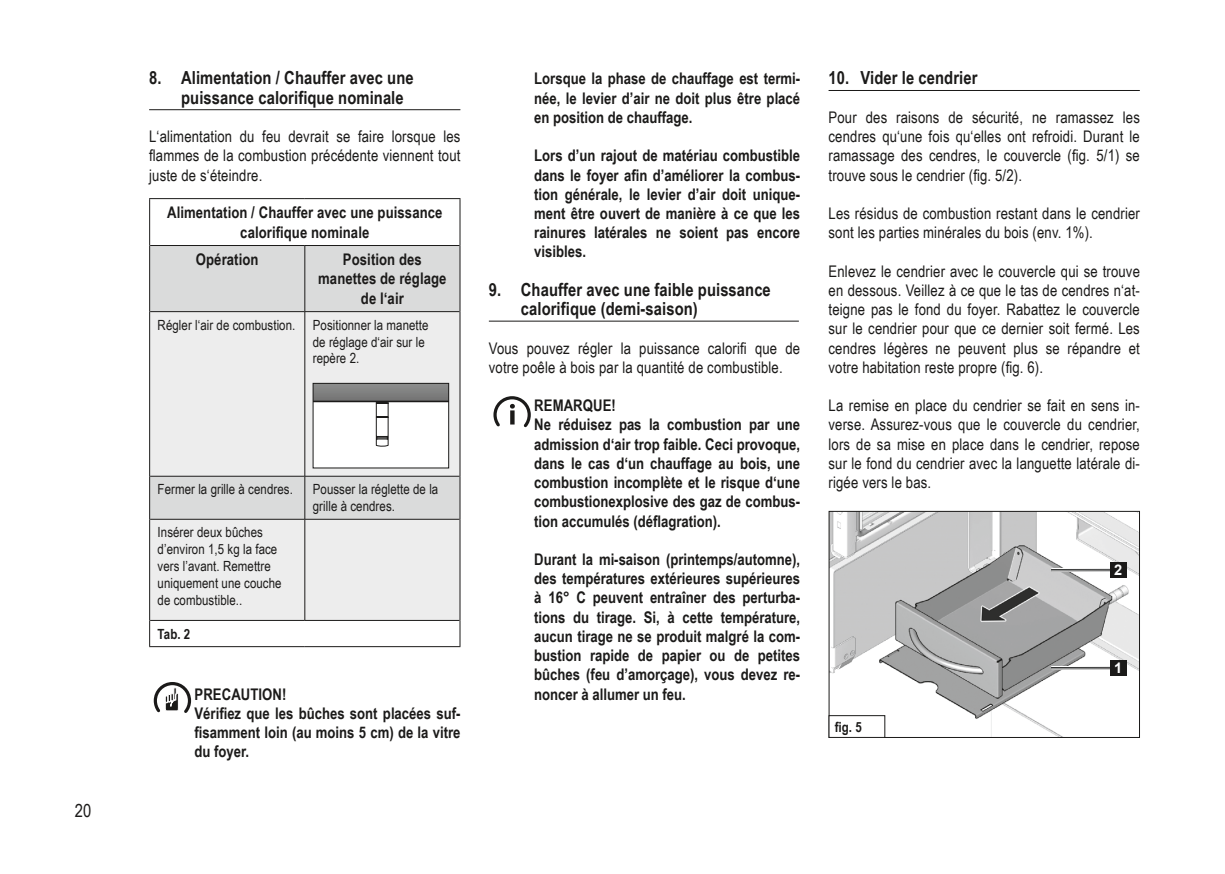
<style>
.page{position:relative;width:1225px;height:874px;background:#fff}
.page>*{position:absolute;margin:0;border:0;box-sizing:border-box;transform-origin:0 0}
.Überschrift_Unterstrich_D_F{font:700 18px "Arial Narrow";letter-spacing:.005em;color:#1b1a19}
.t1{font:18px "Arial Narrow";color:#1b1a19}
.Fließtext_F{font:16px/19.2px "Arial Narrow";letter-spacing:.01em;color:#1b1a19;text-align:justify}
.Warnhinweise_F{font:700 16px/19.2px "Arial Narrow";color:#1b1a19;text-align:justify}
.Tabellenüberschrift_F{font:700 16px/19.2px "Arial Narrow";letter-spacing:.005em;color:#1b1a19;text-align:center}
.Warnhinweise_H1{font:700 16px "Arial Narrow";letter-spacing:.005em;color:#1b1a19}
.Bildbeschriftung{font:700 14.6px "Arial";color:#fff}
.Tabelleninhalt_F{font:14px/16.8px "Arial Narrow";letter-spacing:.005em;color:#1b1a19}
.Tabelleninhalt{font:700 14px "Arial Narrow";color:#1b1a19}
.Abb__Tab{font:700 14px "Arial Narrow";color:#1b1a19}
</style>
<div class="page">
<hr style="left:149px;top:109px;width:311px;height:1px;background:#1b1a19">
<div style="left:150px;top:246px;width:309px;height:65px;background:#dadbdb"></div>
<svg style="left:150px;top:312px;width:309px;height:307px;background:#e8e8e8"></svg>
<hr style="left:150px;top:245px;width:155px;height:1px;background:#1b1a19">
<hr style="left:305px;top:245px;width:154px;height:1px;background:#1b1a19">
<hr style="left:304px;top:246px;width:1px;height:65px;background:#1b1a19">
<hr style="left:150px;top:311px;width:155px;height:1px;background:#1b1a19">
<hr style="left:305px;top:311px;width:154px;height:1px;background:#1b1a19">
<hr style="left:304px;top:312px;width:1px;height:163px;background:#1b1a19">
<hr style="left:150px;top:475px;width:155px;height:1px;background:#1b1a19">
<hr style="left:305px;top:475px;width:154px;height:1px;background:#1b1a19">
<hr style="left:304px;top:476px;width:1px;height:42px;background:#1b1a19">
<hr style="left:150px;top:518px;width:155px;height:1px;background:#1b1a19">
<hr style="left:305px;top:518px;width:154px;height:1px;background:#1b1a19">
<hr style="left:149px;top:198px;width:156px;height:1px;background:#1b1a19">
<hr style="left:149px;top:199px;width:1px;height:46px;background:#1b1a19">
<hr style="left:305px;top:198px;width:155px;height:1px;background:#1b1a19">
<hr style="left:459px;top:199px;width:1px;height:46px;background:#1b1a19">
<hr style="left:149px;top:245px;width:1px;height:66px;background:#1b1a19">
<hr style="left:459px;top:245px;width:1px;height:66px;background:#1b1a19">
<hr style="left:149px;top:311px;width:1px;height:165px;background:#1b1a19">
<hr style="left:459px;top:311px;width:1px;height:165px;background:#1b1a19">
<hr style="left:149px;top:476px;width:1px;height:43px;background:#1b1a19">
<hr style="left:459px;top:476px;width:1px;height:43px;background:#1b1a19">
<svg style="left:149px;top:620px;width:1px;height:25px"></svg>
<svg style="left:459px;top:620px;width:1px;height:25px"></svg>
<hr style="left:149px;top:645px;width:156px;height:1px;background:#1b1a19">
<hr style="left:305px;top:645px;width:155px;height:1px;background:#1b1a19">
<hr style="left:150px;top:619px;width:155px;height:1px;background:#1b1a19">
<hr style="left:305px;top:619px;width:154px;height:1px;background:#1b1a19">
<hr style="left:149px;top:519px;width:1px;height:101px;background:#1b1a19">
<hr style="left:304px;top:519px;width:1px;height:101px;background:#1b1a19">
<hr style="left:459px;top:519px;width:1px;height:101px;background:#1b1a19">
<div style="left:313px;top:383px;width:136px;height:84px;background:#fff"></div>
<svg style="left:376px;top:402px;width:13px;height:44px"></svg>
<div style="left:313px;top:383px;width:136px;height:18px;background:linear-gradient(to right,#7f8080,#7f8080)"></div>
<hr style="left:313px;top:400px;width:136px;height:2px;background:#1b1a19">
<div style="left:313px;top:383px;width:136px;height:85px;border:1px solid #1b1a19"></div>
<svg style="left:154px;top:682px;width:37px;height:31px"></svg>
<hr style="left:489px;top:320px;width:310px;height:1px;background:#1b1a19">
<svg style="left:493px;top:396px;width:38px;height:31px"></svg>
<hr style="left:828px;top:90px;width:311px;height:1px;background:#1b1a19">
<img style="left:830px;top:512px;width:308px;height:223px">
<div style="left:828px;top:510px;width:312px;height:227px;border:1px solid #1b1a19"></div>
<svg style="left:1051px;top:667px;width:59px;height:1px"></svg>
<hr style="left:1051px;top:665px;width:60px;height:2px;background:#fff">
<hr style="left:1051px;top:668px;width:60px;height:1px;background:#fff">
<div style="left:1110px;top:660px;width:16px;height:15px;background:#1b1a19"></div>
<div style="left:829px;top:715px;width:56px;height:22px;background:#fff"></div>
<div style="left:828px;top:714px;width:57px;height:23px;border:1px solid #1b1a19"></div>
<svg style="left:1051px;top:569px;width:59px;height:1px"></svg>
<hr style="left:1051px;top:567px;width:60px;height:2px;background:#fff">
<hr style="left:1051px;top:570px;width:60px;height:1px;background:#fff">
<div style="left:1110px;top:562px;width:16px;height:15px;background:#1b1a19"></div>
<p class="t1" style="left:75px;top:796px;width:18px">20</p>
<p class="Überschrift_Unterstrich_D_F" style="left:149px;top:64px;width:266px">8. Alimentation / Chauffer avec une</p>
<p class="Überschrift_Unterstrich_D_F" style="left:181px;top:84px;width:224px">puissance calorifique nominale</p>
<p class="Fließtext_F" style="left:149px;top:126px;width:313px">L‘alimentation du feu devrait se faire lorsque les flammes de la combustion précédente viennent tout juste de s‘éteindre.</p>
<p class="Tabellenüberschrift_F" style="left:167px;top:202px;width:277px">Alimentation / Chauffer avec une puissance</p>
<p class="Tabellenüberschrift_F" style="left:240px;top:221px;width:131px">calorifique nominale</p>
<p class="Tabellenüberschrift_F" style="left:196px;top:249px;width:64px">Opération</p>
<p class="Tabellenüberschrift_F" style="left:318px;top:249px;width:130px">Position des manettes de réglage de l‘air</p>
<p class="Tabelleninhalt_F" style="left:158px;top:316px;width:139px">Régler l‘air de combustion.</p>
<p class="Tabelleninhalt_F" style="left:313px;top:316px;width:117px">Positionner la manette</p>
<p class="Tabelleninhalt_F" style="left:313px;top:332px;width:113px">de réglage d‘air sur le</p>
<p class="Tabelleninhalt_F" style="left:313px;top:349px;width:48px">repère 2.</p>
<p class="Tabelleninhalt_F" style="left:158px;top:480px;width:137px">Fermer la grille à cendres.</p>
<p class="Tabelleninhalt_F" style="left:313px;top:480px;width:127px">Pousser la réglette de la grille à cendres.</p>
<p class="Tabelleninhalt_F" style="left:158px;top:523px;width:125px">Insérer deux bûches d’environ 1,5 kg la face vers l’avant. Remettre uniquement une couche de combustible..</p>
<p class="Tabelleninhalt" style="left:158px;top:622px;width:34px">Tab. 2</p>
<p class="Warnhinweise_H1" style="left:195px;top:681px;width:93px">PRECAUTION!</p>
<p class="Warnhinweise_F" style="left:194px;top:702px;width:267px">Vérifiez que les bûches sont placées suf&shy;fisamment loin (au moins 5 cm) de la vitre du foyer.</p>
<p class="Warnhinweise_F" style="left:534px;top:68px;width:267px">Lorsque la phase de chauffage est termi&shy;née, le levier d’air ne doit plus être placé en position de chauffage.</p>
<p class="Warnhinweise_F" style="left:534px;top:145px;width:267px">Lors d’un rajout de matériau combustible dans le foyer afin d’améliorer la combus&shy;tion générale, le levier d’air doit unique&shy;ment être ouvert de manière à ce que les rainures latérales ne soient pas encore visibles.</p>
<p class="Überschrift_Unterstrich_D_F" style="left:489px;top:276px;width:283px">9. Chauffer avec une faible puissance</p>
<p class="Überschrift_Unterstrich_D_F" style="left:521px;top:295px;width:178px">calorifique (demi-saison)</p>
<p class="Fließtext_F" style="left:489px;top:337px;width:313px">Vous pouvez régler la puissance calorifi que de votre poêle à bois par la quantité de combustible.</p>
<p class="Warnhinweise_H1" style="left:534px;top:393px;width:83px">REMARQUE!</p>
<p class="Warnhinweise_F" style="left:534px;top:414px;width:267px">Ne réduisez pas la combustion par une admission d‘air trop faible. Ceci provoque, dans le cas d‘un chauffage au bois, une combustion incomplète et le risque d‘une combustionexplosive des gaz de combus&shy;tion accumulés (déflagration).</p>
<p class="Warnhinweise_F" style="left:534px;top:548px;width:267px">Durant la mi-saison (printemps/automne), des températures extérieures supérieures à 16° C peuvent entraîner des perturba&shy;tions du tirage. Si, à cette température, aucun tirage ne se produit malgré la com&shy;bustion rapide de papier ou de petites bûches (feu d’amorçage), vous devez re&shy;noncer à allumer un feu.</p>
<p class="Überschrift_Unterstrich_D_F" style="left:828px;top:64px;width:150px">10. Vider le cendrier</p>
<p class="Fließtext_F" style="left:828px;top:107px;width:313px">Pour des raisons de sécurité, ne ramassez les cendres qu‘une fois qu‘elles ont refroidi. Durant le ramassage des cendres, le couvercle (fig. 5/1) se trouve sous le cendrier (fig. 5/2).</p>
<p class="Fließtext_F" style="left:828px;top:203px;width:313px">Les résidus de combustion restant dans le cendrier sont les parties minérales du bois (env. 1%).</p>
<p class="Fließtext_F" style="left:828px;top:261px;width:313px">Enlevez le cendrier avec le couvercle qui se trouve en dessous. Veillez à ce que le tas de cendres n‘at&shy;teigne pas le fond du foyer. Rabattez le couvercle sur le cendrier pour que ce dernier soit fermé. Les cendres légères ne peuvent plus se répandre et votre habitation reste propre (fig. 6).</p>
<p class="Fließtext_F" style="left:828px;top:395px;width:313px">La remise en place du cendrier se fait en sens in&shy;verse. Assurez-vous que le couvercle du cendrier, lors de sa mise en place dans le cendrier, repose sur le fond du cendrier avec la languette latérale di&shy;rigée vers le bas.</p>
<p class="Bildbeschriftung" style="left:1114px;top:559px;width:10px">2</p>
<p class="Abb__Tab" style="left:834px;top:715px;width:29px">fig. 5</p>
<p class="Bildbeschriftung" style="left:1114px;top:657px;width:10px">1</p>
</div>
